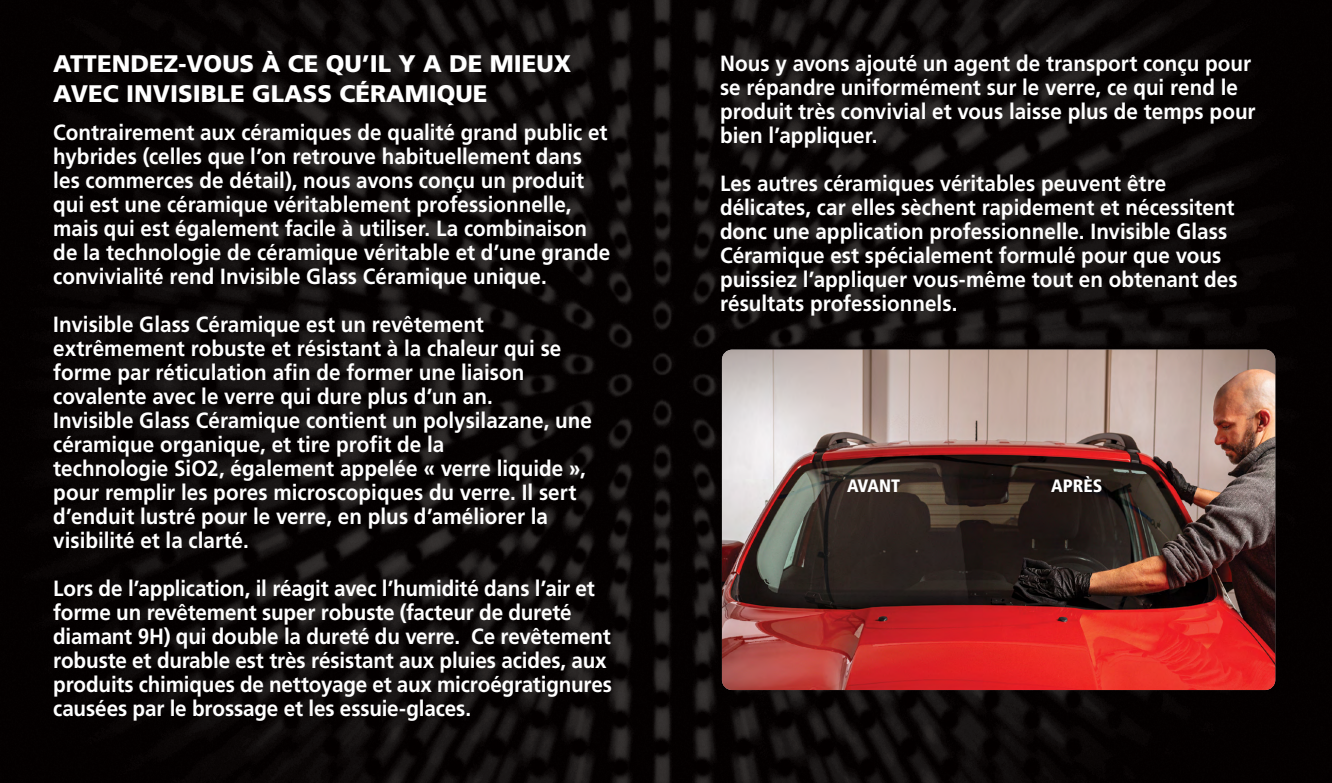
<style>
.page{position:relative;width:1332px;height:783px;background:#fff}
.page>*{position:absolute;margin:0;border:0;box-sizing:border-box;transform-origin:0 0}
.t1{font:900 24px/30px "Frutiger LT Std";color:#fff}
.t2{font:700 22px/24px "Frutiger LT Std";color:#fff;scale:.94 1}
.t3{font:900 condensed 18px "Frutiger LT Std";color:#fff}
</style>
<div class="page">
<img style="left:0;top:0;width:1332px;height:783px">
<img style="left:722px;top:350px;width:553px;height:340px">
<p class="t1" style="left:53px;top:49px;width:519px">ATTENDEZ-VOUS À CE QU’IL Y A DE MIEUX<br>AVEC INVISIBLE GLASS CÉRAMIQUE</p>
<p class="t2" style="left:53px;top:121px;width:594px">Contrairement aux céramiques de qualité grand public et hybrides (celles que l’on retrouve habituellement dans les commerces de détail), nous avons conçu un produit qui est une céramique véritablement professionnelle, mais qui est également facile à utiliser. La combinaison de la technologie de céramique véritable et d’une grande convivialité rend Invisible Glass Céramique unique.</p>
<p class="t2" style="left:53px;top:313px;width:575px">Invisible Glass Céramique est un revêtement extrêmement robuste et résistant à la chaleur qui se forme par réticulation afin de former une liaison covalente avec le verre qui dure plus d’un an.<br>Invisible Glass Céramique contient un polysilazane, une céramique organique, et tire profit de la<br>technologie SiO2, également appelée « verre liquide », pour remplir les pores microscopiques du verre. Il sert d’enduit lustré pour le verre, en plus d’améliorer la visibilité et la clarté.</p>
<p class="t2" style="left:53px;top:577px;width:596px">Lors de l’application, il réagit avec l’humidité dans l’air et forme un revêtement super robuste (facteur de dureté diamant 9H) qui double la dureté du verre. Ce revêtement robuste et durable est très résistant aux pluies acides, aux produits chimiques de nettoyage et aux microégratignures causées par le brossage et les essuie-glaces.</p>
<p class="t2" style="left:720px;top:51px;width:571px">Nous y avons ajouté un agent de transport conçu pour se répandre uniformément sur le verre, ce qui rend le produit très convivial et vous laisse plus de temps pour bien l’appliquer.</p>
<p class="t2" style="left:720px;top:171px;width:552px">Les autres céramiques véritables peuvent être délicates, car elles sèchent rapidement et nécessitent donc une application professionnelle. Invisible Glass Céramique est spécialement formulé pour que vous puissiez l’appliquer vous-même tout en obtenant des résultats professionnels.</p>
<p class="t3" style="left:847px;top:475px;width:55px">AVANT</p>
<p class="t3" style="left:1051px;top:475px;width:53px">APRÈS</p>
</div>
